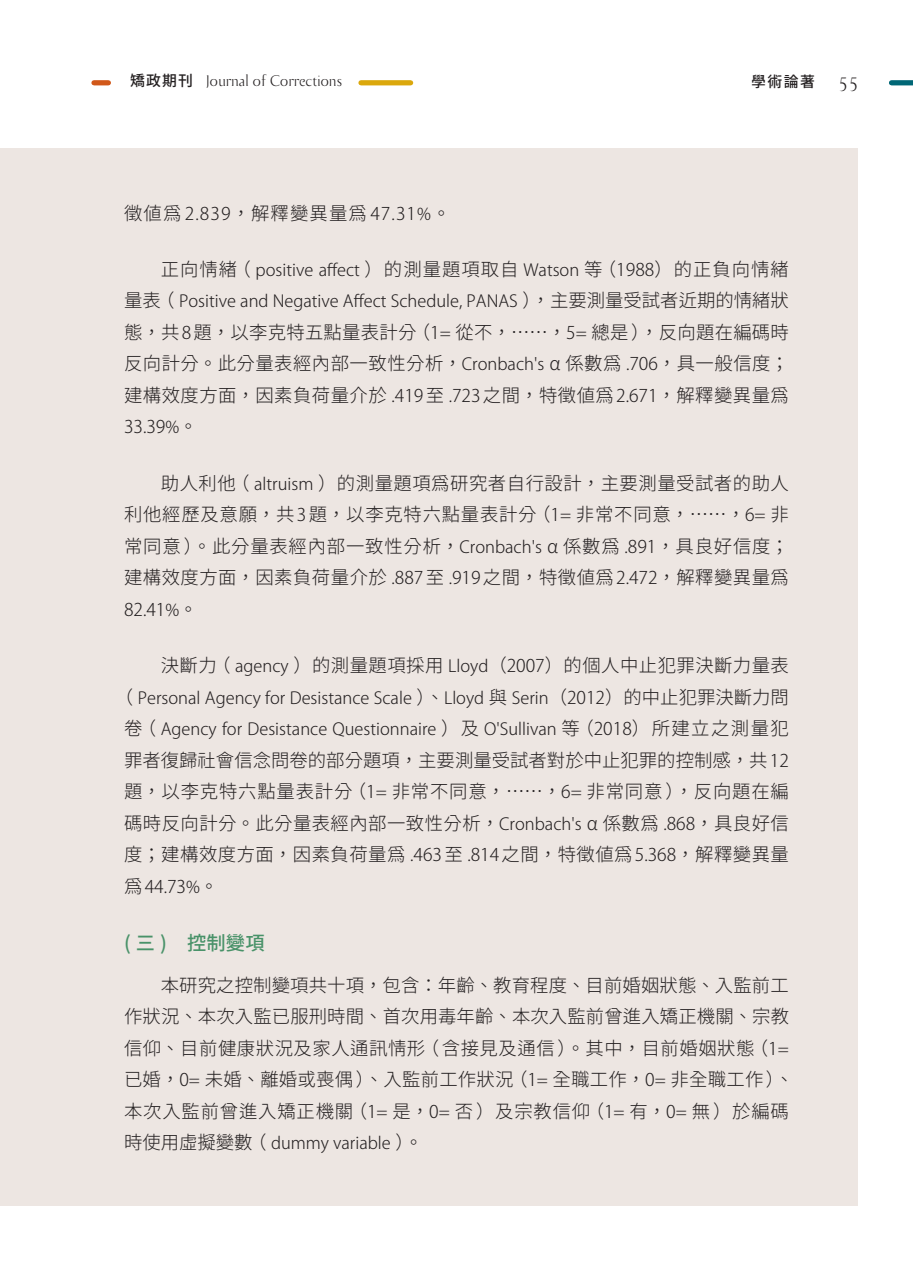
<style>
.page{position:relative;width:913px;height:1275px;background:#fff}
.page>*{position:absolute;margin:0;border:0;box-sizing:border-box;transform-origin:0 0}
.t1{font:19.25px "Gen Yo Gothic TW M";color:#499269}
.t2{font:18.38px/31.5px "Gen Yo Gothic TW L";letter-spacing:.025em;color:#231f20;text-align:justify}
.t3{font:18.38px "Gen Yo Gothic TW L";letter-spacing:.055em;color:#231f20}
.t4{font:18.38px "Gen Yo Gothic TW L";letter-spacing:.06em;color:#231f20}
.t5{font:300 17.5px "Koz Go Pro";color:#231f20}
.t6{font:300 16.62px/31.5px "Koz Go Pro";color:#231f20;text-align:center}
.t7{font:15.75px "Bodebeck LT Std";color:#231f20}
.t8{font:14.88px "Gen Yo Gothic TW M";color:#231f20}
.s1{font-family:"Gen Yo Gothic TW M";font-size:14.88px}
.s2{font-family:"Bodebeck LT Std";font-size:19.25px}
.s3{font-family:"Koz Go Pro";font-weight:300;font-size:17.5px}
.s4{font-family:"Koz Go Pro";font-weight:300;font-size:16.62px}
.s5{font-family:"Gen Yo Gothic TW L";font-weight:400;font-size:18.38px}
.s6{font-size:16.62px}
.s7{font-size:17.5px}
</style>
<div class="page">
<div style="left:0;top:149px;width:858px;height:1057px;background:#ede6e2"></div>
<div style="left:361px;top:80px;width:50px;height:5px;background:#dba80c"></div>
<div style="left:94px;top:80px;width:14px;height:5px;background:#d1581a"></div>
<div style="left:891px;top:80px;width:22px;height:5px;background:#006776"></div>
<p class="t7" style="left:130px;top:73px;width:213px"><span class="s1">矯政期刊</span> Journal of Corrections</p>
<p class="t8" style="left:751px;top:73px;width:108px">學術論著 <span class="s2">55</span></p>
<p class="t4" style="left:124px;top:202px;width:328px">徵値為 <span class="s3">2</span><span class="s4">.</span><span class="s3">839</span>，解釋變異量為 <span class="s3">47</span><span class="s4">.</span><span class="s3">31</span><span class="s4">%</span>。</p>
<p class="t3" style="left:161px;top:259px;width:629px">正向情緒（ <span class="s4">positive affect</span> ）的測量題項取自 <span class="s4">Watson</span> 等（<span class="s3">1988</span>）的正負向情緒</p>
<p class="t6" style="left:124px;top:286px;width:666px"><span class="s5">量表（</span> Positive and Negative Affect Schedule, PANAS <span class="s5">），主要測量受試者近期的情緒狀</span></p>
<p class="t2" style="left:124px;top:317px;width:666px">態，共<span class="s3">8</span>題，以李克特五點量表計分（<span class="s3">1</span><span class="s4">=</span> 從不，……，<span class="s3">5</span><span class="s4">=</span> 總是），反向題在編碼時反向計分。此分量表經內部一致性分析，<span class="s4">Cronbach's</span> α 係數為 <span class="s4">.</span><span class="s3">706</span>，具一般信度；建構效度方面，因素負荷量介於 <span class="s4">.</span><span class="s3">419</span>至 <span class="s4">.</span><span class="s3">723</span>之間，特徵値為<span class="s3">2</span><span class="s4">.</span><span class="s3">671</span>，解釋變異量為</p>
<p class="t5" style="left:124px;top:416px;width:75px">33<span class="s6">.</span>39<span class="s6">%</span><span class="s5">。</span></p>
<p class="t2" style="left:124px;top:468px;width:666px;text-indent:37px">助人利他（ <span class="s4">altruism</span> ）的測量題項為研究者自行設計，主要測量受試者的助人利他經歷及意願，共<span class="s3">3</span>題，以李克特六點量表計分（<span class="s3">1</span><span class="s4">=</span> 非常不同意，……，<span class="s3">6</span><span class="s4">=</span> 非常同意）。此分量表經內部一致性分析，<span class="s4">Cronbach's</span> α 係數為 <span class="s4">.</span><span class="s3">891</span>，具良好信度；建構效度方面，因素負荷量介於 <span class="s4">.</span><span class="s3">887</span>至 <span class="s4">.</span><span class="s3">919</span>之間，特徵値為<span class="s3">2</span><span class="s4">.</span><span class="s3">472</span>，解釋變異量為</p>
<p class="t5" style="left:124px;top:598px;width:75px">82<span class="s6">.</span>41<span class="s6">%</span><span class="s5">。</span></p>
<p class="t2" style="left:161px;top:650px;width:630px">決斷力（ <span class="s4">agency</span> ）的測量題項採用 <span class="s4">Lloyd</span>（<span class="s3">2007</span>）的個人中止犯罪決斷力量表</p>
<p class="t6" style="left:115px;top:682px;width:675px"><span class="s5">（</span> Personal Agency for Desistance Scale <span class="s5">）、</span>Lloyd <span class="s5">與</span> Serin<span class="s5">（</span><span class="s7">2012</span><span class="s5">）的中止犯罪決斷力問卷（</span> Agency for Desistance Questionnaire <span class="s5">）及</span> O'Sullivan <span class="s5">等（</span><span class="s7">2018</span><span class="s5">）所建立之測量犯</span></p>
<p class="t2" style="left:124px;top:744px;width:666px">罪者復歸社會信念問卷的部分題項，主要測量受試者對於中止犯罪的控制感，共<span class="s3">12</span>題，以李克特六點量表計分（<span class="s3">1</span><span class="s4">=</span> 非常不同意，……，<span class="s3">6</span><span class="s4">=</span> 非常同意），反向題在編碼時反向計分。此分量表經內部一致性分析，<span class="s4">Cronbach's</span> α 係數為 <span class="s4">.</span><span class="s3">868</span>，具良好信度；建構效度方面，因素負荷量為 <span class="s4">.</span><span class="s3">463</span>至 <span class="s4">.</span><span class="s3">814</span>之間，特徵値為<span class="s3">5</span><span class="s4">.</span><span class="s3">368</span>，解釋變異量</p>
<p class="t5" style="left:124px;top:875px;width:96px"><span class="s5">為</span>44<span class="s6">.</span>73<span class="s6">%</span><span class="s5">。</span></p>
<p class="t1" style="left:124px;top:932px;width:142px">( 三 ) 控制變項</p>
<p class="t2" style="left:124px;top:970px;width:671px;text-align:left;text-indent:37px">本研究之控制變項共十項，包含：年齡、教育程度、目前婚姻狀態、入監前工作狀況、本次入監已服刑時間、首次用毒年齡、本次入監前曾進入矯正機關、宗教信仰、目前健康狀況及家人通訊情形（含接見及通信）。其中，目前婚姻狀態（<span class="s3">1</span><span class="s4">=</span>已婚，<span class="s3">0</span><span class="s4">=</span> 未婚、離婚或喪偶）、入監前工作狀況（<span class="s3">1</span><span class="s4">=</span> 全職工作，<span class="s3">0</span><span class="s4">=</span> 非全職工作）、本次入監前曾進入矯正機關（<span class="s3">1</span><span class="s4">=</span> 是，<span class="s3">0</span><span class="s4">=</span> 否）及宗教信仰（<span class="s3">1</span><span class="s4">=</span> 有，<span class="s3">0</span><span class="s4">=</span> 無）於編碼</p>
<p class="t6" style="left:124px;top:1127px;width:300px"><span class="s5">時使用虛擬變數（</span> dummy variable <span class="s5">）。</span></p>
</div>
